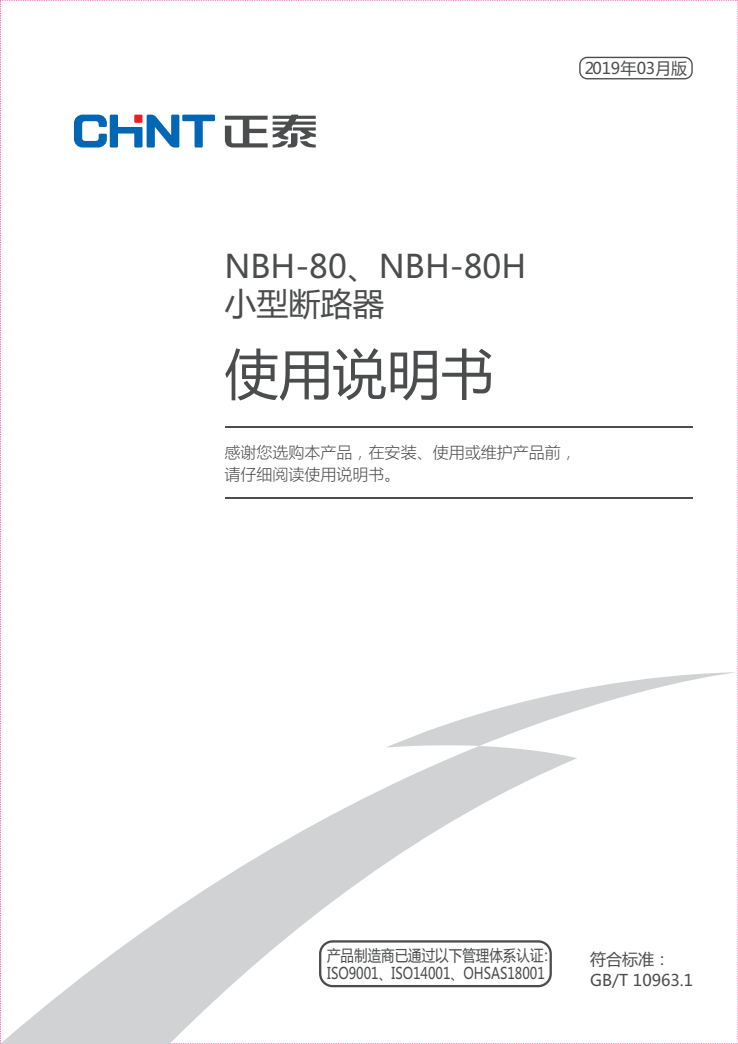
<style>
.page{position:relative;width:738px;height:1044px;background:#fff}
.page>*{position:absolute;margin:0;border:0;box-sizing:border-box;transform-origin:0 0}
.t1{font:54px "Microsoft Ya Hei";color:#4b4c4d}
.t2{font:32px/36.8px "Microsoft Ya Hei";color:#4b4c4d}
.t3{font:300 16px/22px "Microsoft Ya Hei";color:#4b4c4d}
.t4{font:16px "Microsoft Ya Hei";color:#4b4c4d;scale:.8 1}
.t5{font:16px/21.2px "Microsoft Ya Hei";color:#4b4c4d}
.t6{font:15.6px "Microsoft Ya Hei";color:#4b4c4d;scale:.86 1}
</style>
<div class="page">
<svg style="left:225px;top:115px;width:90px;height:32px"></svg>
<svg style="left:74px;top:115px;width:141px;height:32px"></svg>
<div style="left:134px;top:115px;width:8px;height:8px;background:#ee1d23"></div>
<svg style="left:579px;top:57px;width:113px;height:22px"></svg>
<svg style="left:392px;top:672px;width:343px;height:73px"></svg>
<svg style="left:0;top:745px;width:577px;height:298px"></svg>
<hr style="left:225px;top:427px;width:467px;height:1px;background:#4b4c4d">
<hr style="left:225px;top:497px;width:467px;height:1px;background:#4b4c4d">
<svg style="left:319px;top:940px;width:232px;height:46px"></svg>
<p class="t5" style="left:584px;top:59px;width:104px">2019年03月版</p>
<h2 class="t2" style="left:224px;top:250px;width:303px">NBH-80、NBH-80H小型断路器</h2>
<h1 class="t1" style="left:224px;top:349px;width:272px">使用说明书</h1>
<p class="t3" style="left:224px;top:442px;width:354px">感谢您选购本产品，在安装、使用或维护产品前，请仔细阅读使用说明书。</p>
<p class="t6" style="left:327px;top:948px;width:264px">产品制造商已通过以下管理体系认证：</p>
<p class="t4" style="left:327px;top:966px;width:273px">ISO9001、ISO14001、OHSAS18001</p>
<p class="t5" style="left:589px;top:949px;width:104px">符合标准：<br>GB/T 10963.1</p>
</div>
